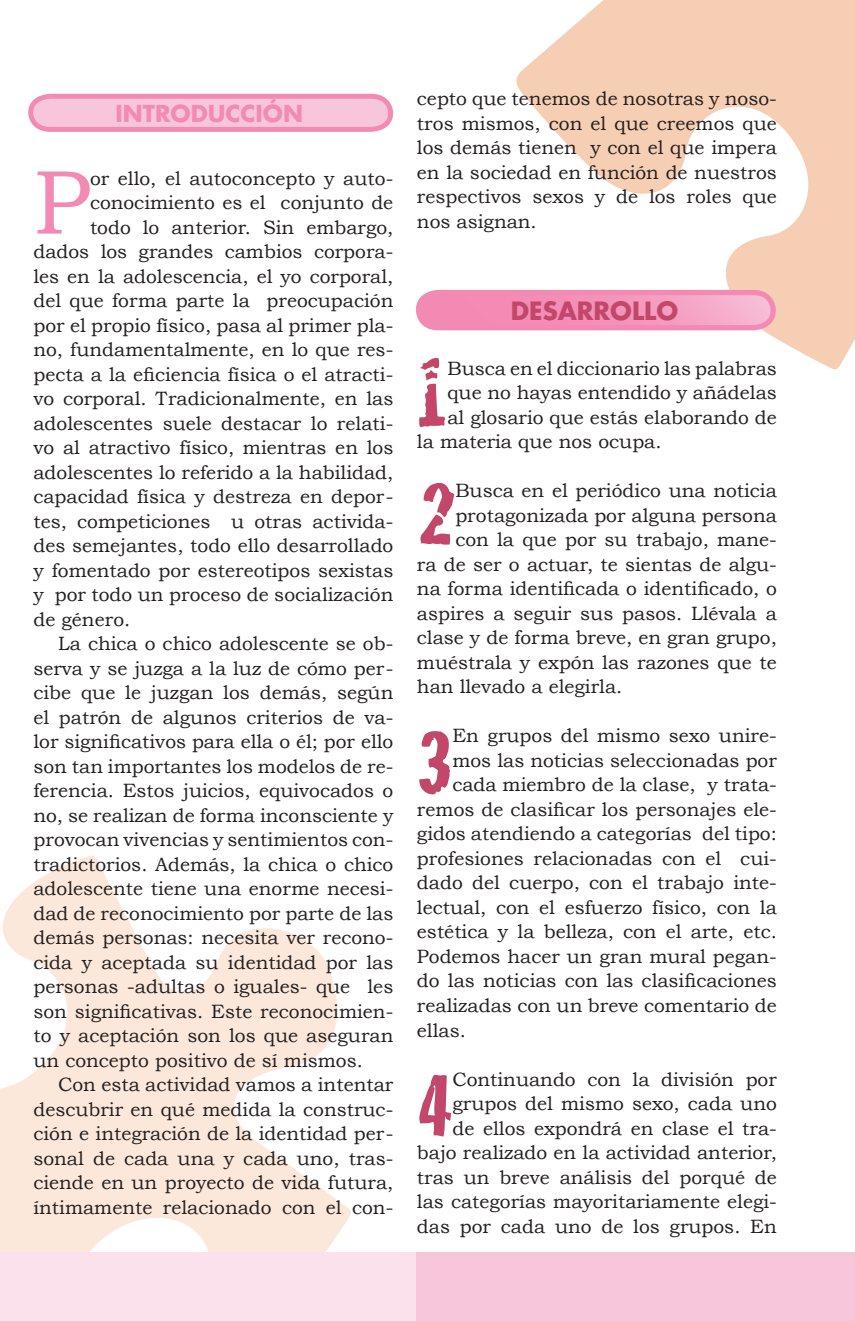
<style>
.page{position:relative;width:855px;height:1321px;background:#fff}
.page>*{position:absolute;margin:0;border:0;box-sizing:border-box;transform-origin:0 0}
.párrafo_capitular{font:95.02px "Cracked";color:#c2476a}
.párrafo_capitular-2{font:91.17px "Bookman Old Style";color:#f38ab4}
.Primer_Párrafo{font:700 24.5px "Futura";color:#c2476a}
.Primer_Párrafo-2{font:700 22.75px "Futura";color:#f38ab4}
.párrafo_capitular-3{font:19.25px/24.5px "Bookman Old Style";color:#231f20;text-align:right}
.párrafo{font:19.25px/24.5px "Bookman Old Style";color:#231f20;text-align:justify}
</style>
<div class="page">
<svg style="left:0;top:855px;width:351px;height:397px;fill:#fbe8db"></svg>
<svg style="left:516px;top:0;width:338px;height:370px;fill:#f6ceb4"></svg>
<div style="left:0;top:1252px;width:854px;height:69px;background:#fbe1ec"></div>
<div style="left:416px;top:1252px;width:438px;height:69px;background:#f8c6db"></div>
<svg style="left:28px;top:93px;width:366px;height:39px;background:#f6b9d2"></svg>
<svg style="left:415px;top:287px;width:363px;height:46px;background:#f5a2c2"></svg>
<p class="Primer_Párrafo-2" style="left:115px;top:98px;width:25px">INTRODUCCIÓN</p>
<p class="párrafo_capitular-2" style="left:33px;top:150px;width:58px">P</p>
<p class="párrafo_capitular-3" style="left:90px;top:166px;width:305px">or ello, el autoconcepto y auto-</p>
<p class="párrafo_capitular-3" style="left:90px;top:190px;width:305px">conocimiento es el conjunto de</p>
<p class="párrafo_capitular-3" style="left:90px;top:215px;width:305px">todo lo anterior. Sin embargo,</p>
<p class="párrafo_capitular-3" style="left:33px;top:239px;width:361px">dados los grandes cambios corpora-</p>
<p class="párrafo_capitular-3" style="left:33px;top:264px;width:361px">les en la adolescencia, el yo corporal,</p>
<p class="párrafo_capitular-3" style="left:33px;top:288px;width:361px">del que forma parte la preocupación</p>
<p class="párrafo_capitular-3" style="left:33px;top:313px;width:361px">por el propio físico, pasa al primer pla-</p>
<p class="párrafo_capitular-3" style="left:33px;top:337px;width:361px">no, fundamentalmente, en lo que res-</p>
<p class="párrafo_capitular-3" style="left:33px;top:362px;width:361px">pecta a la eficiencia física o el atracti-</p>
<p class="párrafo_capitular-3" style="left:33px;top:386px;width:361px">vo corporal. Tradicionalmente, en las</p>
<p class="párrafo_capitular-3" style="left:33px;top:411px;width:361px">adolescentes suele destacar lo relati-</p>
<p class="párrafo_capitular-3" style="left:33px;top:435px;width:361px">vo al atractivo físico, mientras en los</p>
<p class="párrafo_capitular-3" style="left:33px;top:460px;width:361px">adolescentes lo referido a la habilidad,</p>
<p class="párrafo_capitular-3" style="left:33px;top:484px;width:361px">capacidad física y destreza en depor-</p>
<p class="párrafo_capitular-3" style="left:33px;top:509px;width:361px">tes, competiciones u otras activida-</p>
<p class="párrafo_capitular-3" style="left:33px;top:533px;width:361px">des semejantes, todo ello desarrollado</p>
<p class="párrafo_capitular-3" style="left:33px;top:558px;width:361px">y fomentado por estereotipos sexistas</p>
<p class="párrafo_capitular-3" style="left:33px;top:582px;width:361px">y por todo un proceso de socialización</p>
<p class="párrafo_capitular-3" style="left:33px;top:607px;width:98px">de género.</p>
<p class="párrafo" style="left:33px;top:631px;width:361px;text-indent:25px">La chica o chico adolescente se ob&shy;serva y se juzga a la luz de cómo per&shy;cibe que le juzgan los demás, según el patrón de algunos criterios de va&shy;lor significativos para ella o él; por ello son tan importantes los modelos de re&shy;ferencia. Estos juicios, equivocados o no, se realizan de forma inconsciente y provocan vivencias y sentimientos con&shy;tradictorios. Además, la chica o chico adolescente tiene una enorme necesi&shy;dad de reconocimiento por parte de las demás personas: necesita ver recono&shy;cida y aceptada su identidad por las personas -adultas o iguales- que les son significativas. Este reconocimien&shy;to y aceptación son los que aseguran un concepto positivo de sí mismos.</p>
<p class="párrafo" style="left:33px;top:1072px;width:361px;text-indent:25px">Con esta actividad vamos a intentar descubrir en qué medida la construc&shy;ción e integración de la identidad per&shy;sonal de cada una y cada uno, tras&shy;ciende en un proyecto de vida futura, íntimamente relacionado con el con-</p>
<p class="párrafo" style="left:417px;top:86px;width:361px">cepto que tenemos de nosotras y noso&shy;tros mismos, con el que creemos que los demás tienen y con el que impera en la sociedad en función de nuestros respectivos sexos y de los roles que nos asignan.</p>
<p class="Primer_Párrafo" style="left:510px;top:294px;width:169px">DESARROLLO</p>
<p class="párrafo_capitular" style="left:417px;top:318px;width:32px">1</p>
<p class="párrafo_capitular-3" style="left:447px;top:356px;width:331px">Busca en el diccionario las palabras</p>
<p class="párrafo_capitular-3" style="left:447px;top:380px;width:331px">que no hayas entendido y añádelas</p>
<p class="párrafo_capitular-3" style="left:447px;top:405px;width:331px">al glosario que estás elaborando de</p>
<p class="párrafo_capitular-3" style="left:417px;top:429px;width:246px">la materia que nos ocupa.</p>
<p class="párrafo_capitular" style="left:417px;top:441px;width:40px">2</p>
<p class="párrafo_capitular-3" style="left:455px;top:478px;width:323px">Busca en el periódico una noticia</p>
<p class="párrafo_capitular-3" style="left:455px;top:503px;width:323px">protagonizada por alguna persona</p>
<p class="párrafo_capitular-3" style="left:455px;top:527px;width:323px">con la que por su trabajo, mane-</p>
<p class="párrafo_capitular-3" style="left:417px;top:552px;width:361px">ra de ser o actuar, te sientas de algu-</p>
<p class="párrafo_capitular-3" style="left:417px;top:576px;width:361px">na forma identificada o identificado, o</p>
<p class="párrafo_capitular-3" style="left:417px;top:601px;width:361px">aspires a seguir sus pasos. Llévala a</p>
<p class="párrafo_capitular-3" style="left:417px;top:625px;width:361px">clase y de forma breve, en gran grupo,</p>
<p class="párrafo_capitular-3" style="left:417px;top:650px;width:361px">muéstrala y expón las razones que te</p>
<p class="párrafo_capitular-3" style="left:417px;top:674px;width:207px">han llevado a elegirla.</p>
<p class="párrafo_capitular" style="left:417px;top:686px;width:37px">3</p>
<p class="párrafo_capitular-3" style="left:452px;top:723px;width:326px">En grupos del mismo sexo unire-</p>
<p class="párrafo_capitular-3" style="left:452px;top:748px;width:326px">mos las noticias seleccionadas por</p>
<p class="párrafo_capitular-3" style="left:452px;top:772px;width:326px">cada miembro de la clase, y trata-</p>
<p class="párrafo_capitular-3" style="left:417px;top:797px;width:361px">remos de clasificar los personajes ele-</p>
<p class="párrafo_capitular-3" style="left:417px;top:821px;width:361px">gidos atendiendo a categorías del tipo:</p>
<p class="párrafo_capitular-3" style="left:417px;top:846px;width:361px">profesiones relacionadas con el cui-</p>
<p class="párrafo_capitular-3" style="left:417px;top:870px;width:361px">dado del cuerpo, con el trabajo inte-</p>
<p class="párrafo_capitular-3" style="left:417px;top:895px;width:361px">lectual, con el esfuerzo físico, con la</p>
<p class="párrafo_capitular-3" style="left:417px;top:919px;width:361px">estética y la belleza, con el arte, etc.</p>
<p class="párrafo_capitular-3" style="left:417px;top:944px;width:361px">Podemos hacer un gran mural pegan-</p>
<p class="párrafo_capitular-3" style="left:417px;top:968px;width:361px">do las noticias con las clasificaciones</p>
<p class="párrafo_capitular-3" style="left:417px;top:993px;width:361px">realizadas con un breve comentario de</p>
<p class="párrafo_capitular-3" style="left:417px;top:1017px;width:50px">ellas.</p>
<p class="párrafo_capitular" style="left:417px;top:1029px;width:37px">4</p>
<p class="párrafo_capitular-3" style="left:417px;top:1066px;width:361px">Continuando con la división por grupos del mismo sexo, cada uno<br>de ellos expondrá en clase el tra&shy;bajo realizado en la actividad anterior, tras un breve análisis del porqué de las categorías mayoritariamente elegi&shy;das por cada uno de los grupos. En</p>
</div>
